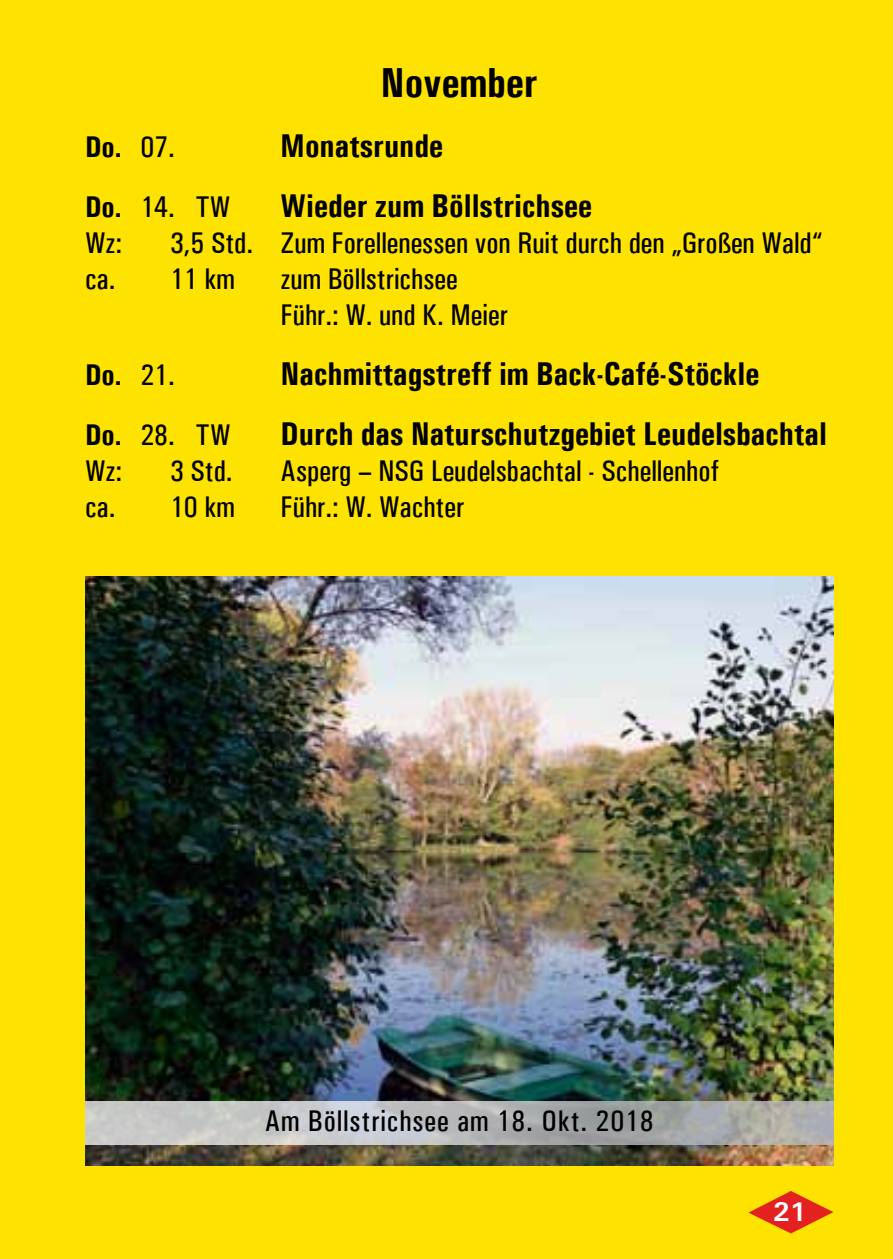
<style>
.page{position:relative;width:893px;height:1259px;background:#ffe300}
.page>*{position:absolute;margin:0;border:0;box-sizing:border-box;transform-origin:0 0}
.t1{font:700 condensed 42px "Univers";color:#000}
.t2{font:700 condensed 33px "Univers";color:#000}
.t3{font:500 condensed 30px/36px "Univers";color:#000}
.t4{font:500 condensed 30px "Univers";letter-spacing:.03em;color:#000}
.t5{font:700 condensed 30px "Univers";color:#000}
.t6{font:700 27px "Univers";color:#fff}
.s1{font-weight:500}
.s2{font-weight:700}
</style>
<div class="page">
<svg style="left:748px;top:1191px;width:85px;height:42px"></svg>
<img style="left:85px;top:576px;width:748px;height:589px">
<svg style="left:85px;top:1101px;width:748px;height:43px;background:#b7b9b9"></svg>
<h1 class="t1" style="left:381px;top:57px;width:159px">November</h1>
<p class="t5" style="left:85px;top:129px;width:91px">Do. <span class="s1">07.</span></p>
<p class="t2" style="left:281px;top:126px;width:164px">Monatsrunde</p>
<p class="t3" style="left:85px;top:189px;width:147px"><span class="s2">Do.</span> 14. TW</p>
<p class="t2" style="left:281px;top:186px;width:313px">Wieder zum Böllstrichsee</p>
<p class="t3" style="left:85px;top:225px;width:39px">Wz:</p>
<p class="t3" style="left:85px;top:225px;width:739px;text-indent:85px">3,5 Std. Zum Forellenessen von Ruit durch den „Großen Wald“ ca. 11 km</p>
<p class="t3" style="left:281px;top:261px;width:229px">zum Böllstrichsee<br>Führ.: W. und K. Meier</p>
<p class="t5" style="left:85px;top:357px;width:91px">Do. <span class="s1">21.</span></p>
<p class="t2" style="left:281px;top:354px;width:480px">Nachmittagstreff im Back-Café-Stöckle</p>
<p class="t3" style="left:85px;top:417px;width:147px"><span class="s2">Do.</span> 28. TW</p>
<p class="t2" style="left:281px;top:414px;width:548px">Durch das Naturschutzgebiet Leudelsbachtal</p>
<p class="t3" style="left:85px;top:453px;width:39px">Wz:</p>
<p class="t3" style="left:170px;top:453px;width:64px">3 Std.</p>
<p class="t3" style="left:281px;top:453px;width:440px">Asperg – NSG Leudelsbachtal - Schellenhof</p>
<p class="t3" style="left:85px;top:489px;width:151px">ca. 10 km</p>
<p class="t3" style="left:281px;top:489px;width:185px">Führ.: W. Wachter</p>
<p class="t4" style="left:265px;top:1103px;width:390px">Am Böllstrichsee am 18. Okt. 2018</p>
<p class="t6" style="left:773px;top:1194px;width:35px">21</p>
</div>
